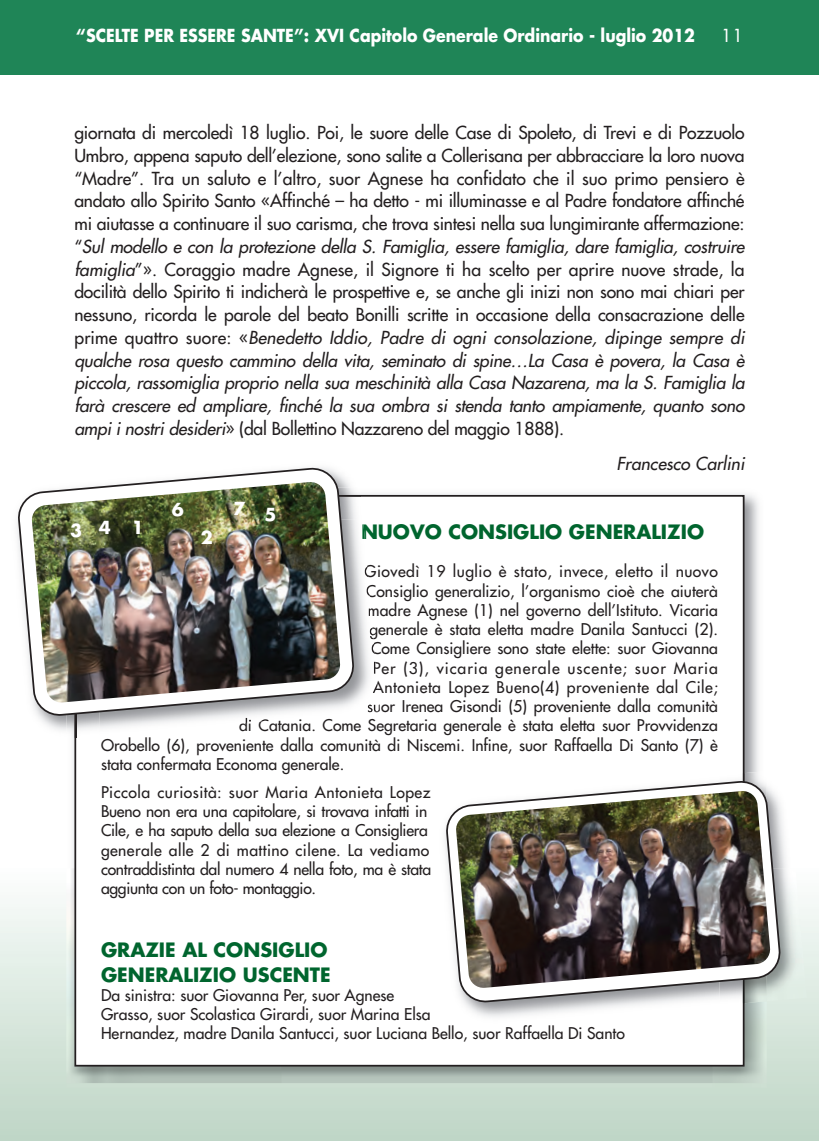
<style>
.page{position:relative;width:819px;height:1141px;background:#fff}
.page>*{position:absolute;margin:0;border:0;box-sizing:border-box;transform-origin:0 0}
.t1{font:700 19.25px/24.5px "Futura";color:#00652e}
.t2{font:17.5px/22.8px "Futura";letter-spacing:-.01em;color:#231f20}
.t3{font:700 17.5px "Futura";color:#fff;scale:.9 1}
.t4{font:italic 17.5px "Futura";color:#231f20}
.t5{font:700 17.5px "Futura";color:#fff}
.t6{font:17.5px "Futura";color:#fff}
.t7{font:15.75px/19.2px "Futura";color:#231f20}
.t8{font:15.75px "Futura";letter-spacing:.03em;color:#231f20}
.t9{font:15.75px "Futura";letter-spacing:.06em;color:#231f20}
.s1{font-style:italic}
</style>
<div class="page">
<div style="left:0;top:868px;width:819px;height:273px;background:linear-gradient(to bottom,#fbfefd,#bed5c5)"></div>
<div style="left:0;top:0;width:819px;height:74px;background:#1f8557"></div>
<img style="left:66px;top:493px;width:700px;height:595px">
<div style="left:75px;top:496px;width:668px;height:570px;background:#fff"></div>
<img style="left:99px;top:520px;width:275px;height:208px">
<img style="left:362px;top:524px;width:3px;height:15px">
<img style="left:364px;top:564px;width:4px;height:18px">
<img style="left:366px;top:583px;width:4px;height:18px">
<img style="left:368px;top:602px;width:4px;height:18px">
<img style="left:369px;top:622px;width:4px;height:17px">
<img style="left:371px;top:641px;width:4px;height:18px">
<img style="left:374px;top:661px;width:3px;height:13px">
<img style="left:373px;top:681px;width:5px;height:16px">
<img style="left:367px;top:698px;width:13px;height:14px">
<img style="left:239px;top:718px;width:66px;height:5px">
<svg style="left:17px;top:467px;width:338px;height:250px"></svg>
<img style="left:31px;top:481px;width:310px;height:222px">
<img style="left:781px;top:868px;width:25px;height:133px">
<img style="left:744px;top:771px;width:22px;height:9px">
<img style="left:742px;top:773px;width:2px;height:7px">
<svg style="left:445px;top:780px;width:336px;height:223px"></svg>
<img style="left:455px;top:790px;width:315px;height:198px">
<p class="t3" style="left:76px;top:28px;width:689px">“SCELTE PER ESSERE SANTE”: XVI Capitolo Generale Ordinario - luglio 2012</p>
<p class="t6" style="left:721px;top:27px;width:23px">11</p>
<p class="t2" style="left:74px;top:123px;width:674px">giornata di mercoledì 18 luglio. Poi, le suore delle Case di Spoleto, di Trevi e di Pozzuolo Umbro, appena saputo dell’elezione, sono salite a Collerisana per abbracciare la loro nuova “Madre”. Tra un saluto e l’altro, suor Agnese ha confidato che il suo primo pensiero è andato allo Spirito Santo «Affinché – ha detto - mi illuminasse e al Padre fondatore affinché mi aiutasse a continuare il suo carisma, che trova sintesi nella sua lungimirante affermazione: “ <span class="s1">Sul modello e con la protezione della S. Famiglia, essere famiglia, dare famiglia, costruire famiglia</span>”». Coraggio madre Agnese, il Signore ti ha scelto per aprire nuove strade, la docilità dello Spirito ti indicherà le prospettive e, se anche gli inizi non sono mai chiari per nessuno, ricorda le parole del beato Bonilli scritte in occasione della consacrazione delle p r i m e q u a tt ro s u o re : « <span class="s1">Benedetto Iddio, Padre di ogni consolazione, dipinge sempre di qualche rosa questo cammino della vita, seminato di spine…La Casa è povera, la Casa è piccola, rassomiglia proprio nella sua meschinità alla Casa Nazarena, ma la S. Famiglia la farà crescere ed ampliare, finché la sua ombra si stenda tanto ampiamente, quanto sono ampi i nostri desideri</span>» (dal Bollettino Nazzareno del maggio 1888).</p>
<p class="t4" style="left:616px;top:455px;width:133px">Francesco Carlini</p>
<p class="t5" style="left:233px;top:503px;width:44px">7 5</p>
<p class="t5" style="left:172px;top:501px;width:14px">6</p>
<p class="t5" style="left:70px;top:519px;width:75px">34 1</p>
<p class="t1" style="left:361px;top:521px;width:344px">NUOVO CONSIGLIO GENERALIZIO</p>
<p class="t8" style="left:364px;top:564px;width:355px">Giovedì 19 luglio è stato, invece, eletto il nuovo</p>
<p class="t7" style="left:366px;top:582px;width:353px">Consiglio generalizio, l’organismo cioè che aiuterà</p>
<p class="t7" style="left:367px;top:602px;width:352px">madre Agnese (1) nel governo dell’Istituto. Vicaria</p>
<p class="t7" style="left:369px;top:621px;width:350px">generale è stata eletta madre Danila Santucci (2).</p>
<p class="t7" style="left:371px;top:640px;width:348px">Come Consigliere sono state elette: suor Giovanna</p>
<p class="t9" style="left:372px;top:660px;width:347px">Per (3), vicaria generale uscente; suor Maria</p>
<p class="t8" style="left:373px;top:679px;width:346px">Antonieta Lopez Bueno(4) proveniente dal Cile;</p>
<p class="t7" style="left:367px;top:698px;width:352px">suor Irenea Gisondi (5) proveniente dalla comunità</p>
<p class="t7" style="left:239px;top:717px;width:480px">di Catania. Come Segretaria generale è stata eletta suor Provvidenza</p>
<p class="t7" style="left:101px;top:736px;width:618px">Orobello (6), proveniente dalla comunità di Niscemi. Infine, suor Raffaella Di Santo (7) è</p>
<p class="t7" style="left:101px;top:756px;width:245px">stata confermata Economa generale.</p>
<p class="t7" style="left:101px;top:784px;width:331px">Piccola curiosità: suor Maria Antonieta Lopez Bueno non era una capitolare, si trovava infatti in Cile, e ha saputo della sua elezione a Consigliera generale alle 2 di mattino cilene. La vediamo contraddistinta dal numero 4 nella foto, ma è stata aggiunta con un foto- montaggio.</p>
<p class="t5" style="left:201px;top:529px;width:14px">2</p>
<p class="t1" style="left:101px;top:939px;width:231px">GRAZIE AL CONSIGLIO<br>GENERALIZIO USCENTE</p>
<p class="t7" style="left:101px;top:987px;width:525px">Da sinistra: suor Giovanna Per, suor Agnese<br>Grasso, suor Scolastica Girardi, suor Marina Elsa<br>Hernandez, madre Danila Santucci, suor Luciana Bello, suor Raffaella Di Santo</p>
</div>
